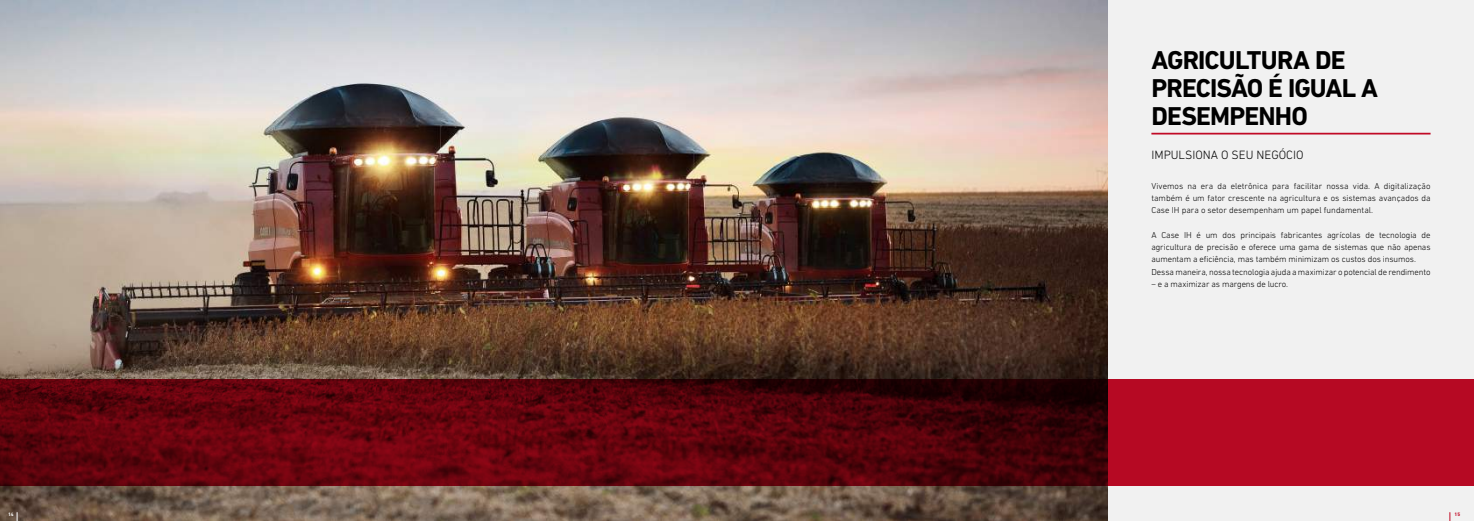
<style>
.page{position:relative;width:1474px;height:521px;background:#fff}
.page>*{position:absolute;margin:0;border:0;box-sizing:border-box;transform-origin:0 0}
.t1{font:700 26.25px/28px "DIN Next LT Pro";letter-spacing:-.03em;color:#000}
.t2{font:300 12.25px "DIN Next LT Pro";color:#000}
.t3{font:300 8.75px/12.2px "DIN Next LT Pro";letter-spacing:-.01em;color:#000;text-align:justify}
.t4{font:700 5.08px "DIN Next LT Pro";color:#fff}
.t5{font:700 5.08px "DIN Next LT Pro";color:#c10a25}
</style>
<div class="page">
<div style="left:0;top:0;width:1473px;height:521px;background:#f1f1f1"></div>
<img style="left:0;top:0;width:1107px;height:521px">
<svg style="left:0;top:379px;width:1473px;height:107px;background:#6e0411"></svg>
<hr style="left:1151px;top:133px;width:279px;height:1px;background:#c10a26">
<h1 class="t1" style="left:1151px;top:46px;width:228px">AGRICULTURA DE<br>PRECISÃO É IGUAL A<br>DESEMPENHO</h1>
<h2 class="t2" style="left:1151px;top:148px;width:154px">IMPULSIONA O SEU NEGÓCIO</h2>
<p class="t3" style="left:1151px;top:180px;width:281px">Vivemos na era da eletrônica para facilitar nossa vida. A digitalização também é um fator crescente na agricultura e os sistemas avançados da Case IH para o setor desempenham um papel fundamental.</p>
<p class="t3" style="left:1151px;top:229px;width:281px;text-align:left">A Case IH é um dos principais fabricantes agrícolas de tecnologia de agricultura de precisão e oferece uma gama de sistemas que não apenas aumentam a eficiência, mas também minimizam os custos dos insumos.<br>Dessa maneira, nossa tecnologia ajuda a maximizar o potencial de rendimento</p>
<p class="t3" style="left:1151px;top:278px;width:138px">– e a maximizar as margens de lucro.</p>
<p class="t4" style="left:8px;top:511px;width:7px">14</p>
<p class="t5" style="left:1454px;top:511px;width:7px">15</p>
</div>
